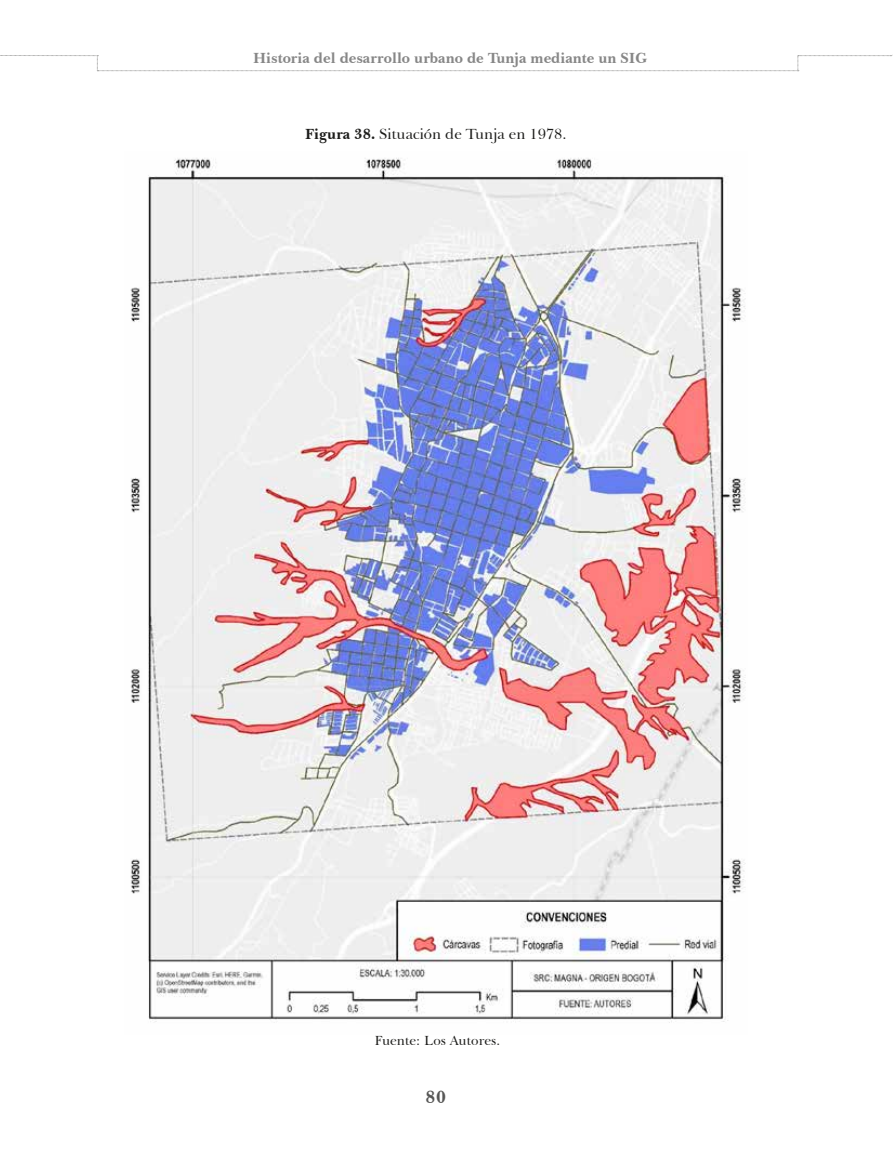
<style>
.page{position:relative;width:893px;height:1149px;background:#fff}
.page>*{position:absolute;margin:0;border:0;box-sizing:border-box;transform-origin:0 0}
.t1{font:700 18px "Baskerville BT";color:#575756}
.t2{font:700 15px "Baskerville BT";color:#878787}
.t3{font:15px "Baskerville BT";color:#1d1d1b}
.t4{font:13.5px "Baskerville BT";color:#1d1d1b}
.s1{font-weight:700}
</style>
<div class="page">
<svg style="left:0;top:55px;width:893px;height:16px"></svg>
<img style="left:130px;top:158px;width:616px;height:865px">
<p class="t2" style="left:253px;top:49px;width:395px">Historia del desarrollo urbano de Tunja mediante un SIG</p>
<p class="t3" style="left:305px;top:125px;width:263px"><span class="s1">Figura 38.</span> Situación de Tunja en 1978.</p>
<p class="t4" style="left:374px;top:1031px;width:127px">Fuente: Los Autores.</p>
<p class="t1" style="left:426px;top:1085px;width:22px">80</p>
</div>
